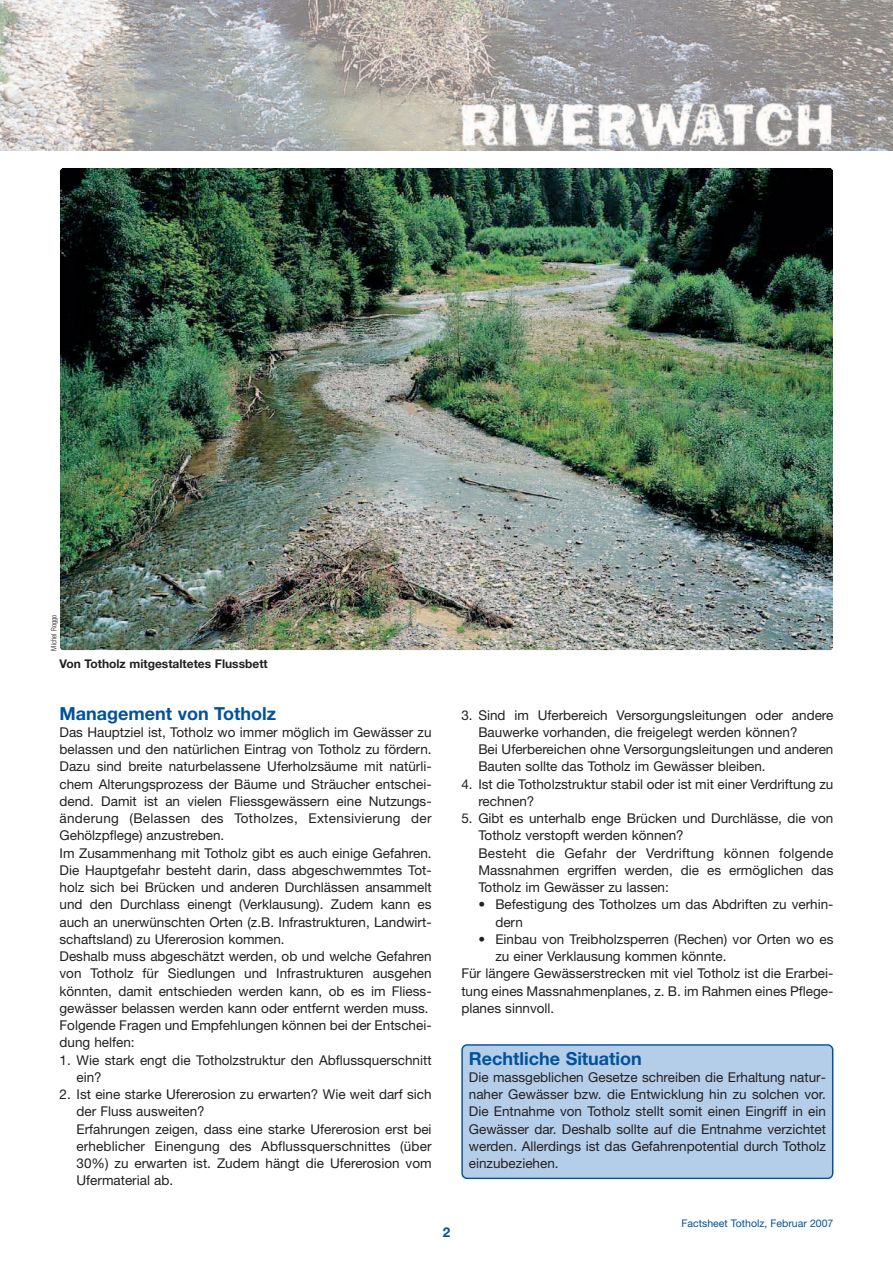
<style>
.page{position:relative;width:893px;height:1263px;background:#fff}
.page>*{position:absolute;margin:0;border:0;box-sizing:border-box;transform-origin:0 0}
.t1{font:700 18px "Helvetica Neue";color:#01529b}
.t2{font:13.5px/17.2px "Helvetica Neue";color:#231f20}
.t3{font:700 13.5px "Helvetica Neue";color:#01529b}
.t4{font:700 12px "Helvetica Neue";color:#231f20}
.t5{font:10.5px "Helvetica Neue";color:#01529b}
.t6{font:300 condensed 7.5px "Helvetica Neue";color:#231f20}
</style>
<div class="page">
<img style="left:0;top:0;width:893px;height:150px">
<img style="left:60px;top:168px;width:773px;height:483px;border-radius:4px">
<div style="left:461px;top:1044px;width:372px;height:135px;background:#b4ceea"></div>
<p class="t6" style="left:51px;top:651px;width:38px;rotate:-90deg">Michel Roggo</p>
<p class="t4" style="left:60px;top:659px;width:210px">Von Totholz mitgestaltetes Flussbett</p>
<h1 class="t1" style="left:60px;top:707px;width:218px">Management von Totholz</h1>
<p class="t2" style="left:60px;top:725px;width:374px">Das Hauptziel ist, Totholz wo immer möglich im Gewässer zu belassen und den natürlichen Eintrag von Totholz zu fördern.<br>Dazu sind breite naturbelassene Uferholzsäume mit natürli&shy;chem Alterungsprozess der Bäume und Sträucher entschei&shy;dend. Damit ist an vielen Fliessgewässern eine Nutzungs&shy;änderung (Belassen des Totholzes, Extensivierung der Gehölzpflege) anzustreben.<br>Im Zusammenhang mit Totholz gibt es auch einige Gefahren.<br>Die Hauptgefahr besteht darin, dass abgeschwemmtes Tot&shy;holz sich bei Brücken und anderen Durchlässen ansammelt und den Durchlass einengt (Verklausung). Zudem kann es auch an unerwünschten Orten (z.B. Infrastrukturen, Landwirt&shy;schaftsland) zu Ufererosion kommen.<br>Deshalb muss abgeschätzt werden, ob und welche Gefahren von Totholz für Siedlungen und Infrastrukturen ausgehen könnten, damit entschieden werden kann, ob es im Fliess&shy;gewässer belassen werden kann oder entfernt werden muss.<br>Folgende Fragen und Empfehlungen können bei der Entschei&shy;dung helfen:</p>
<p class="t2" style="left:77px;top:1052px;width:357px;text-indent:-17px">1. Wie stark engt die Totholzstruktur den Abflussquerschnitt ein?</p>
<p class="t2" style="left:77px;top:1087px;width:357px;text-indent:-17px">2. Ist eine starke Ufererosion zu erwarten? Wie weit darf sich der Fluss ausweiten?<br>Erfahrungen zeigen, dass eine starke Ufererosion erst bei erheblicher Einengung des Abflussquerschnittes (über 30%) zu erwarten ist. Zudem hängt die Ufererosion vom Ufermaterial ab.</p>
<p class="t2" style="left:478px;top:707px;width:357px;text-indent:-17px">3. Sind im Uferbereich Versorgungsleitungen oder andere Bauwerke vorhanden, die freigelegt werden können?<br>Bei Uferbereichen ohne Versorgungsleitungen und anderen Bauten sollte das Totholz im Gewässer bleiben.</p>
<p class="t2" style="left:478px;top:776px;width:357px;text-indent:-17px">4. Ist die Totholzstruktur stabil oder ist mit einer Verdriftung zu rechnen?</p>
<p class="t2" style="left:478px;top:811px;width:357px;text-indent:-17px">5. Gibt es unterhalb enge Brücken und Durchlässe, die von Totholz verstopft werden können?<br>Besteht die Gefahr der Verdriftung können folgende Massnahmen ergriffen werden, die es ermöglichen das Totholz im Gewässer zu lassen:</p>
<p class="t2" style="left:495px;top:897px;width:340px;text-indent:-17px">• Befestigung des Totholzes um das Abdriften zu verhin&shy;dern</p>
<p class="t2" style="left:478px;top:932px;width:357px">• Einbau von Treibholzsperren (Rechen) vor Orten wo es</p>
<p class="t2" style="left:495px;top:949px;width:233px">zu einer Verklausung kommen könnte.</p>
<p class="t2" style="left:461px;top:966px;width:374px">Für längere Gewässerstrecken mit viel Totholz ist die Erarbei-</p>
<p class="t2" style="left:461px;top:983px;width:374px">tung eines Massnahmenplanes, z. B. im Rahmen eines Pflege-</p>
<p class="t2" style="left:461px;top:1001px;width:94px">planes sinnvoll.</p>
<h1 class="t1" style="left:469px;top:1052px;width:175px">Rechtliche Situation</h1>
<p class="t2" style="left:469px;top:1070px;width:359px;text-align:justify">Die massgeblichen Gesetze schreiben die Erhaltung natur&shy;naher Gewässer bzw. die Entwicklung hin zu solchen vor.<br>Die Entnahme von Totholz stellt somit einen Eingriff in ein Gewässer dar. Deshalb sollte auf die Entnahme verzichtet werden. Allerdings ist das Gefahrenpotential durch Totholz einzubeziehen.</p>
<p class="t3" style="left:443px;top:1227px;width:9px">2</p>
<p class="t5" style="left:681px;top:1219px;width:153px">Factsheet Totholz, Februar 2007</p>
</div>
